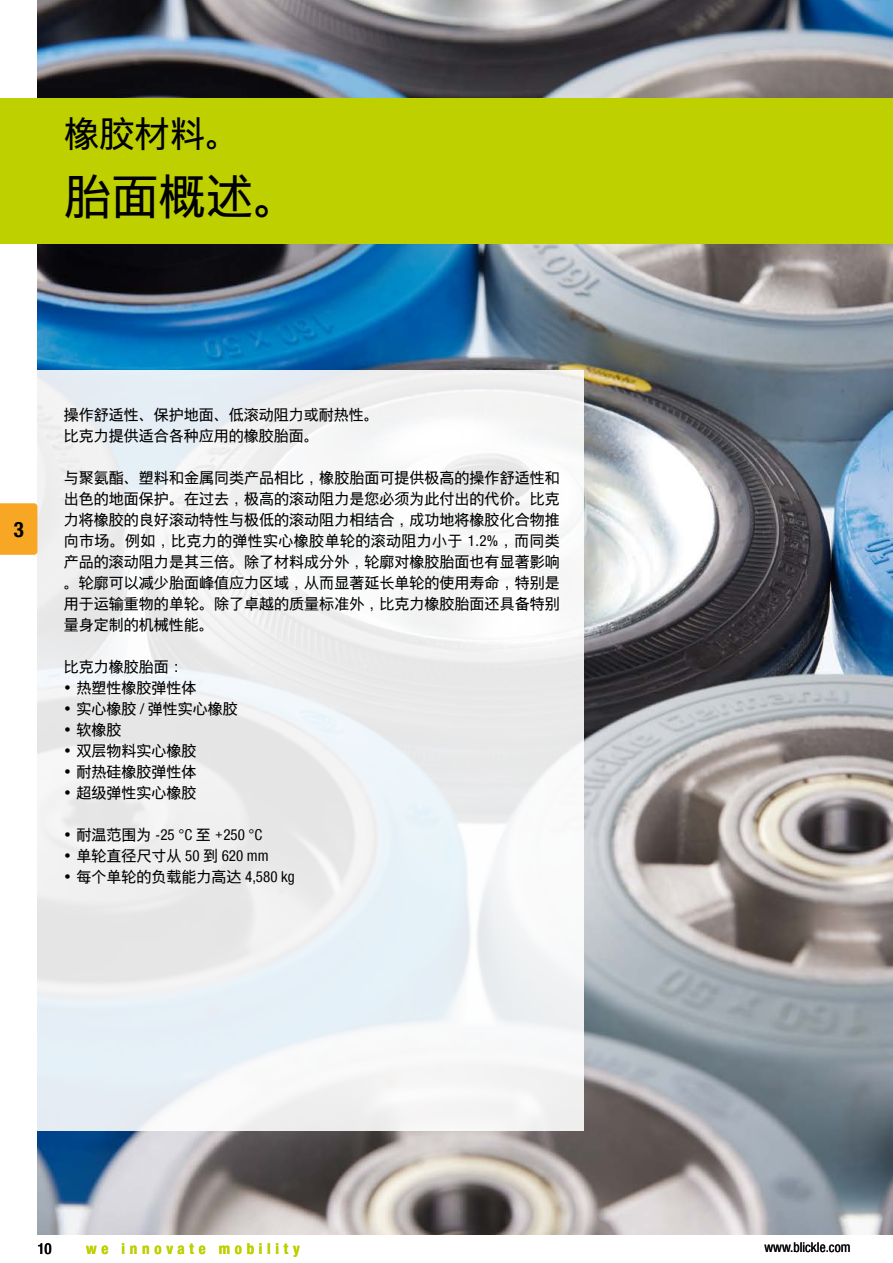
<style>
.page{position:relative;width:893px;height:1263px;background:#fff}
.page>*{position:absolute;margin:0;border:0;box-sizing:border-box;transform-origin:0 0}
.t1{font:47.25px "Blickle Sans Global";color:#000}
.t2{font:35.25px "Blickle Sans Global";color:#000}
.t3{font:700 21px "Blickle Sans Global";color:#000}
.t4{font:15px/21px "Blickle Sans Global";color:#000}
.t5{font:700 15px "Blickle Sans Global";letter-spacing:.315em;color:#bed000}
.t6{font:500 15px "Blickle Sans Global";color:#000}
.t7{font:13.5px "Blickle Sans Global";color:#000}
</style>
<div class="page">
<img style="left:37px;top:0;width:856px;height:1235px">
<svg style="left:37px;top:370px;width:547px;height:761px"></svg>
<div style="left:0;top:98px;width:893px;height:145px;background:#bed000"></div>
<div style="left:0;top:503px;width:37px;height:52px;background:#f7a723"></div>
<h2 class="t2" style="left:64px;top:113px;width:178px">橡胶材料。</h2>
<h1 class="t1" style="left:64px;top:169px;width:238px">胎面概述。</h1>
<h3 class="t3" style="left:14px;top:517px;width:12px">3</h3>
<p class="t4" style="left:64px;top:405px;width:316px">操作舒适性、保护地面、低滚动阻力或耐热性。比克力提供适合各种应用的橡胶胎面。</p>
<p class="t4" style="left:64px;top:468px;width:497px;text-align:justify">与聚氨酯、塑料和金属同类产品相比，橡胶胎面可提供极高的操作舒适性和出色的地面保护。在过去，极高的滚动阻力是您必须为此付出的代价。比克力将橡胶的良好滚动特性与极低的滚动阻力相结合，成功地将橡胶化合物推向市场。例如，比克力的弹性实心橡胶单轮的滚动阻力小于 1.2%，而同类产品的滚动阻力是其三倍。除了材料成分外，轮廓对橡胶胎面也有显著影响。轮廓可以减少胎面峰值应力区域，从而显著延长单轮的使用寿命，特别是用于运输重物的单轮。除了卓越的质量标准外，比克力橡胶胎面还具备特别量身定制的机械性能。</p>
<p class="t4" style="left:64px;top:657px;width:121px">比克力橡胶胎面：</p>
<p class="t4" style="left:64px;top:678px;width:134px">• 热塑性橡胶弹性体</p>
<p class="t4" style="left:64px;top:699px;width:176px">• 实心橡胶 / 弹性实心橡胶</p>
<p class="t4" style="left:64px;top:720px;width:59px">• 软橡胶</p>
<p class="t4" style="left:64px;top:741px;width:134px">• 双层物料实心橡胶</p>
<p class="t4" style="left:64px;top:762px;width:134px">• 耐热硅橡胶弹性体</p>
<p class="t4" style="left:64px;top:783px;width:134px">• 超级弹性实心橡胶</p>
<p class="t4" style="left:64px;top:825px;width:200px">• 耐温范围为 -25 °C 至 +250 °C</p>
<p class="t4" style="left:64px;top:846px;width:206px">• 单轮直径尺寸从 50 到 620 mm</p>
<p class="t4" style="left:64px;top:867px;width:232px">• 每个单轮的负载能力高达 4,580 kg</p>
<p class="t6" style="left:37px;top:1240px;width:16px">10</p>
<p class="t5" style="left:86px;top:1240px;width:215px">we innovate mobility</p>
<p class="t7" style="left:764px;top:1240px;width:87px">www.blickle.com</p>
</div>
